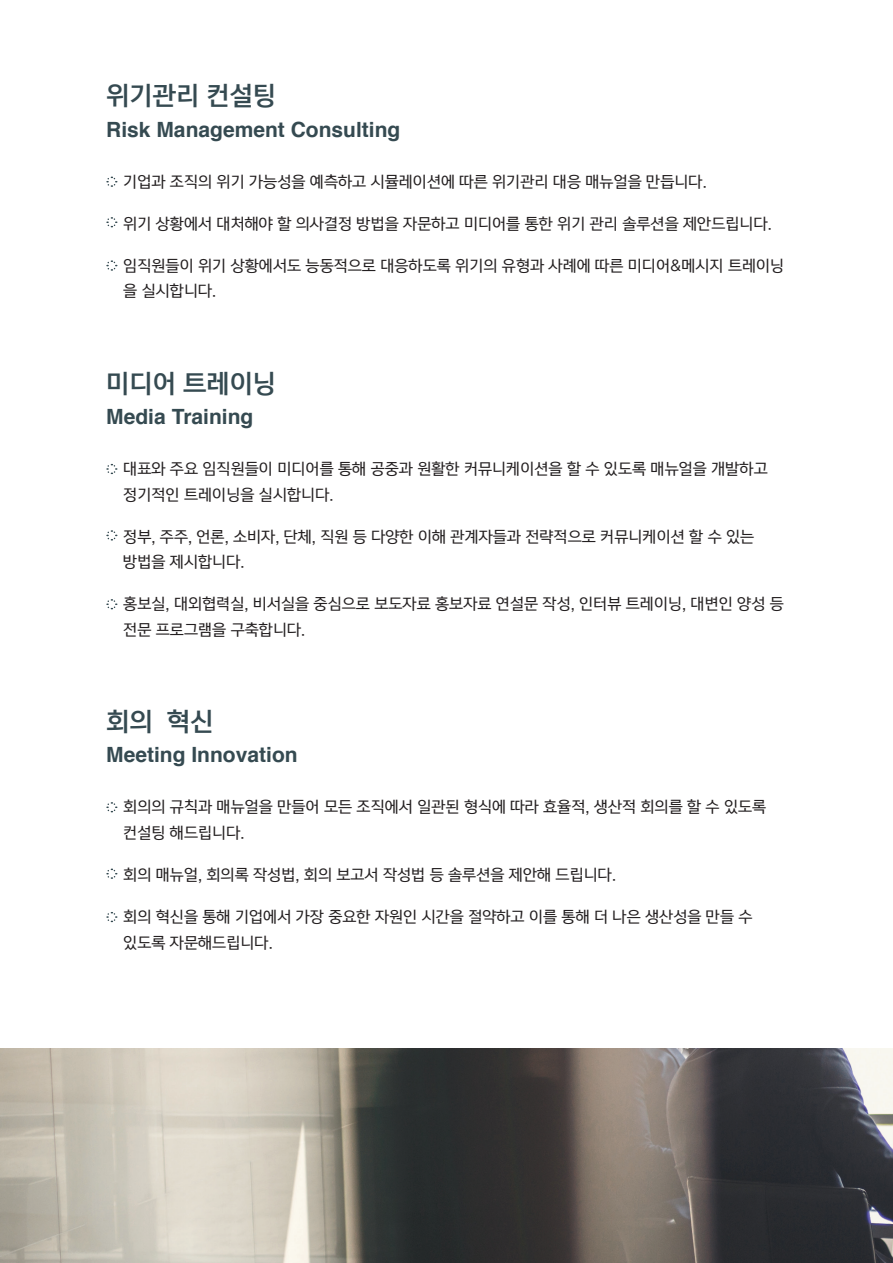
<style>
.page{position:relative;width:893px;height:1263px;background:#fff}
.page>*{position:absolute;margin:0;border:0;box-sizing:border-box;transform-origin:0 0}
.t1{font:24px "Yoon Gothic Pro 770";letter-spacing:-.01em;color:#354a51}
.t2{font:700 21px "Helvetica";color:#354a51}
.t3{font:15px/25.5px "Yoon Gothic Pro 750";color:#231f20}
</style>
<div class="page">
<svg style="left:106px;top:176px;width:11px;height:11px"></svg>
<svg style="left:106px;top:463px;width:11px;height:12px"></svg>
<svg style="left:106px;top:802px;width:11px;height:11px"></svg>
<svg style="left:106px;top:217px;width:11px;height:11px"></svg>
<svg style="left:106px;top:530px;width:11px;height:11px"></svg>
<svg style="left:106px;top:868px;width:11px;height:11px"></svg>
<svg style="left:106px;top:260px;width:11px;height:11px"></svg>
<svg style="left:106px;top:599px;width:11px;height:11px"></svg>
<svg style="left:106px;top:912px;width:11px;height:11px"></svg>
<img style="left:0;top:1048px;width:893px;height:215px">
<p class="t1" style="left:106px;top:78px;width:172px">위기관리 컨설팅</p>
<p class="t2" style="left:106px;top:113px;width:296px">Risk Management Consulting</p>
<p class="t3" style="left:123px;top:169px;width:585px">기업과 조직의 위기 가능성을 예측하고 시뮬레이션에 따른 위기관리 대응 매뉴얼을 만듭니다.</p>
<p class="t3" style="left:123px;top:210px;width:650px">위기 상황에서 대처해야 할 의사결정 방법을 자문하고 미디어를 통한 위기 관리 솔루션을 제안드립니다.</p>
<p class="t3" style="left:123px;top:252px;width:663px">임직원들이 위기 상황에서도 능동적으로 대응하도록 위기의 유형과 사례에 따른 미디어&amp;메시지 트레이닝 을 실시합니다.</p>
<p class="t1" style="left:106px;top:366px;width:172px">미디어 트레이닝</p>
<p class="t2" style="left:106px;top:400px;width:149px">Media Training</p>
<p class="t3" style="left:123px;top:456px;width:646px">대표와 주요 임직원들이 미디어를 통해 공중과 원활한 커뮤니케이션을 할 수 있도록 매뉴얼을 개발하고</p>
<p class="t3" style="left:123px;top:481px;width:212px">정기적인 트레이닝을 실시합니다.</p>
<p class="t3" style="left:123px;top:523px;width:632px">정부, 주주, 언론, 소비자, 단체, 직원 등 다양한 이해 관계자들과 전략적으로 커뮤니케이션 할 수 있는</p>
<p class="t3" style="left:123px;top:549px;width:123px">방법을 제시합니다.</p>
<p class="t3" style="left:123px;top:591px;width:662px">홍보실, 대외협력실, 비서실을 중심으로 보도자료 홍보자료 연설문 작성, 인터뷰 트레이닝, 대변인 양성 등 전문 프로그램을 구축합니다.</p>
<p class="t1" style="left:106px;top:704px;width:109px">회의 혁신</p>
<p class="t2" style="left:106px;top:738px;width:193px">Meeting Innovation</p>
<p class="t3" style="left:123px;top:794px;width:645px">회의의 규칙과 매뉴얼을 만들어 모든 조직에서 일관된 형식에 따라 효율적, 생산적 회의를 할 수 있도록</p>
<p class="t3" style="left:123px;top:820px;width:123px">컨설팅 해드립니다.</p>
<p class="t3" style="left:123px;top:862px;width:494px">회의 매뉴얼, 회의록 작성법, 회의 보고서 작성법 등 솔루션을 제안해 드립니다.</p>
<p class="t3" style="left:123px;top:904px;width:631px">회의 혁신을 통해 기업에서 가장 중요한 자원인 시간을 절약하고 이를 통해 더 나은 생산성을 만들 수</p>
<p class="t3" style="left:123px;top:929px;width:151px">있도록 자문해드립니다.</p>
</div>
